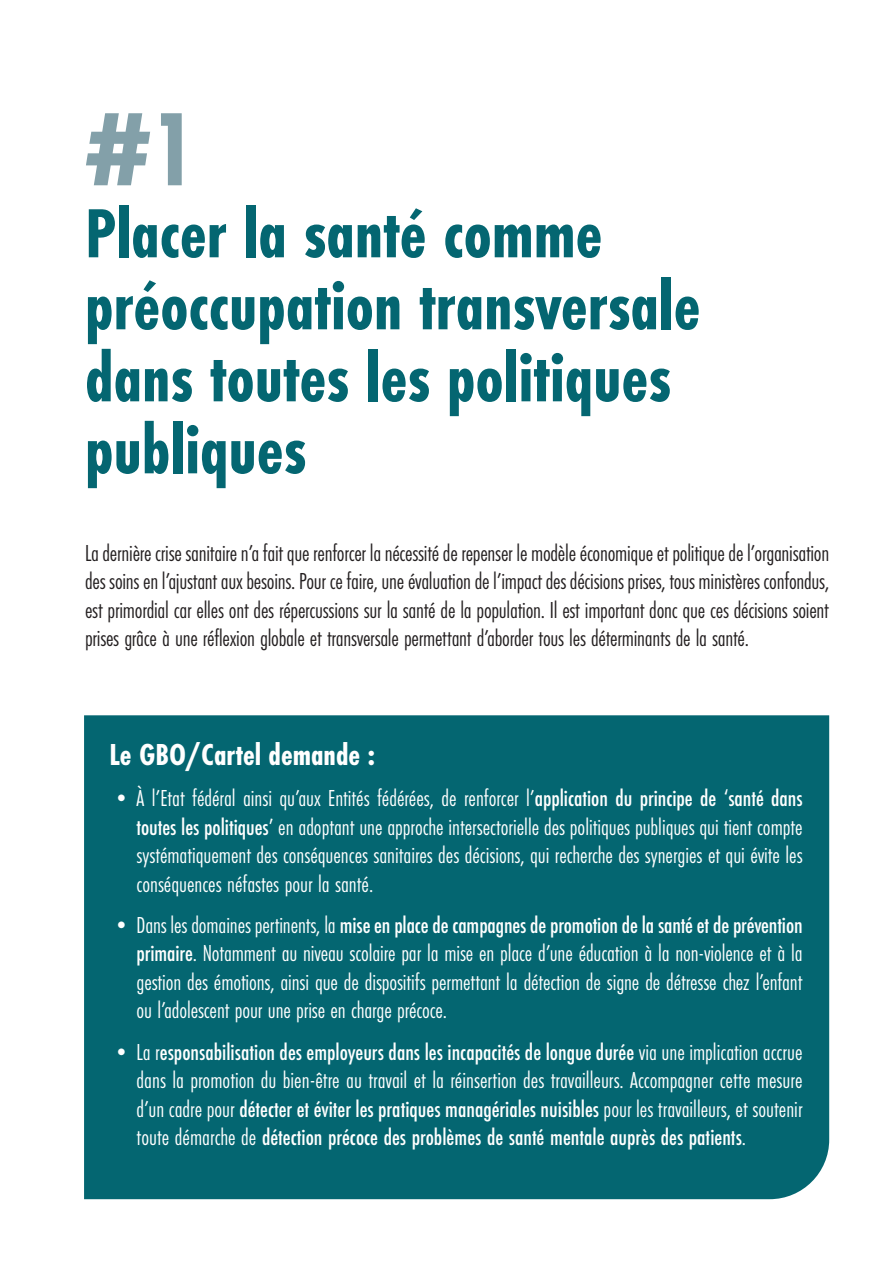
<style>
.page{position:relative;width:893px;height:1263px;background:#fff}
.page>*{position:absolute;margin:0;border:0;box-sizing:border-box;transform-origin:0 0}
.t1{font:700 108px "Futura PT Cond";color:#83a0a9}
.t2{font:700 72px/72px "Futura PT Cond";color:#046671}
.t3{font:700 31.5px "Futura PT Cond";color:#fff}
.t4{font:24px/28.5px "Futura PT Cond";color:#fff;text-align:justify}
.t5{font:24px/28.5px "Futura PT Cond";letter-spacing:-.01em;color:#231f20;text-align:justify}
.s1{font-weight:500}
</style>
<div class="page">
<div style="left:84px;top:715px;width:745px;height:484px;background:#046671"></div>
<p class="t1" style="left:85px;top:87px;width:113px">#1</p>
<p class="t2" style="left:85px;top:197px;width:617px">Placer la santé comme préoccupation transversale dans toutes les politiques publiques</p>
<p class="t5" style="left:85px;top:538px;width:746px">La dernière crise sanitaire n’a fait que renforcer la nécessité de repenser le modèle économique et politique de l’organisation des soins en l’ajustant aux besoins. Pour ce faire, une évaluation de l’impact des décisions prises, tous ministères confondus, est primordial car elles ont des répercussions sur la santé de la population. Il est important donc que ces décisions soient prises grâce à une réflexion globale et transversale permettant d’aborder tous les déterminants de la santé.</p>
<p class="t3" style="left:110px;top:736px;width:267px">Le GBO/Cartel demande :</p>
<p class="t4" style="left:137px;top:784px;width:668px;text-indent:-27px">•À l’Etat fédéral ainsi qu’aux Entités fédérées, de renforcer l’<span class="s1">application du principe de ‘santé dans toutes les politiques’</span> en adoptant une approche intersectorielle des politiques publiques qui tient compte systématiquement des conséquences sanitaires des décisions, qui recherche des synergies et qui évite les conséquences néfastes pour la santé.</p>
<p class="t4" style="left:137px;top:911px;width:668px;text-indent:-27px">•Dans les domaines pertinents, la <span class="s1">mise en place de campagnes de promotion de la santé et de prévention primaire</span>. Notamment au niveau scolaire par la mise en place d’une éducation à la non-violence et à la gestion des émotions, ainsi que de dispositifs permettant la détection de signe de détresse chez l’enfant ou l’adolescent pour une prise en charge précoce.</p>
<p class="t4" style="left:137px;top:1037px;width:668px;text-indent:-27px">•La r<span class="s1">esponsabilisation des employeurs dans les incapacités de longue durée</span> via une implication accrue dans la promotion du bien-être au travail et la réinsertion des travailleurs. Accompagner cette mesure d’un cadre pour <span class="s1">détecter et éviter les pratiques managériales nuisibles</span> pour les travailleurs, et soutenir toute démarche de <span class="s1">détection précoce des problèmes de santé mentale auprès des patients</span>.</p>
</div>
